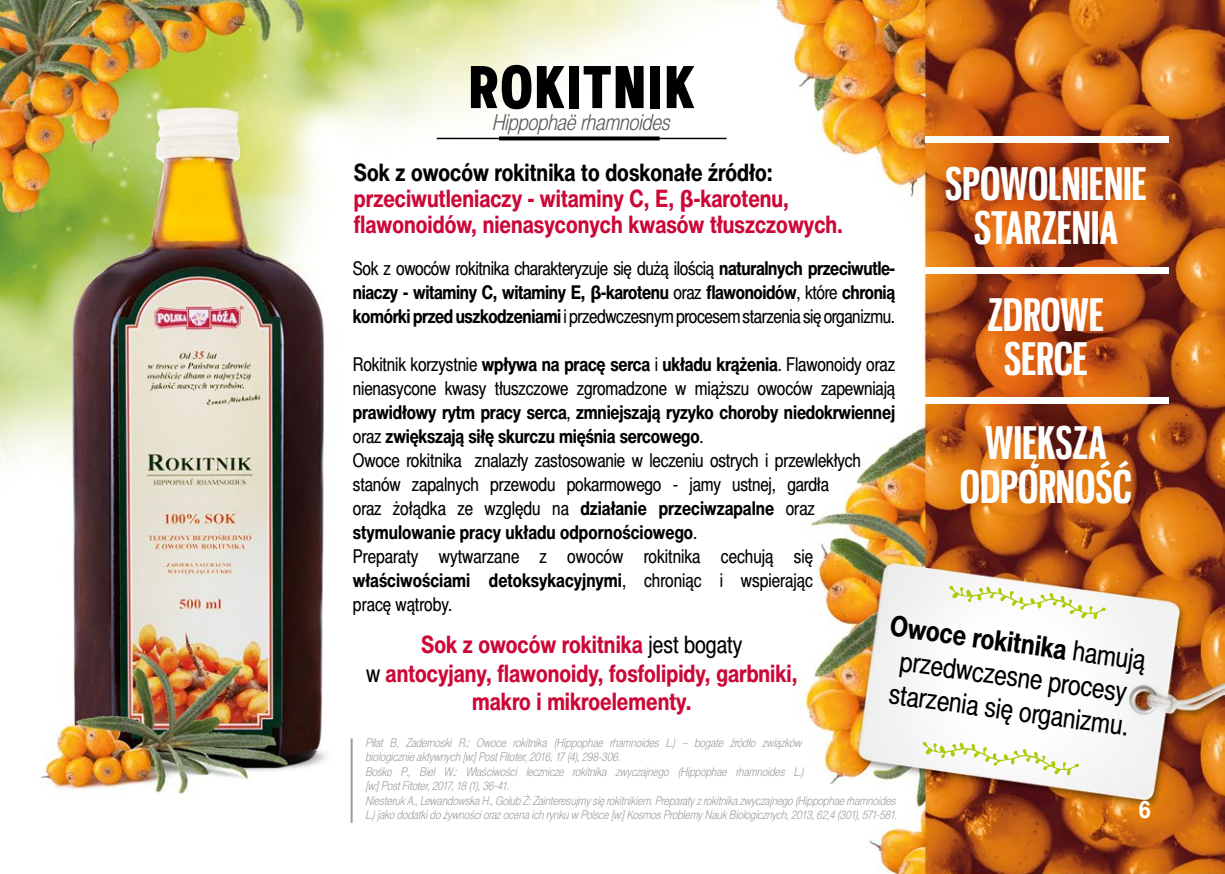
<style>
.page{position:relative;width:1225px;height:874px;background:#fff}
.page>*{position:absolute;margin:0;border:0;box-sizing:border-box;transform-origin:0 0}
.t1{font:700 60px "Artegra Sans Condensed";letter-spacing:.015em;color:#000}
.t2{font:700 44px/44px "Gnuolane Rg";letter-spacing:-.005em;color:#fff;text-align:center}
.t3{font:28px/33.6px "Switzer Cnd EFN";color:#000}
.t4{font:700 24px/26px "Switzer Cnd EFN";color:#cc0839}
.t5{font:700 24px "Switzer Cnd EFN";color:#fff}
.t6{font:italic 22px "Switzer Cnd EFN Light";color:#575756}
.t7{font:19px/24px "Switzer Cnd EFN";letter-spacing:-.01em;color:#000}
.t8{font:700 19px/24px "Switzer Cnd EFN";letter-spacing:-.02em;color:#000;text-align:justify}
.t9{font:italic 12px/14.4px "Switzer Cnd EFN Light";letter-spacing:.005em;color:#9d9d9c}
.s1{color:#000}
.s2{font-family:"Myriad Pro"}
.s3{font-weight:400}
.s4{font-weight:700}
.s5{font-weight:400;color:#000}
</style>
<div class="page">
<img style="left:0;top:0;width:1225px;height:873px">
<svg style="left:949px;top:585px;width:156px;height:34px"></svg>
<svg style="left:922px;top:741px;width:157px;height:34px"></svg>
<hr style="left:437px;top:138px;width:289px;height:1px;background:#000">
<svg style="left:499px;top:136px;width:160px;height:4px"></svg>
<hr style="left:350px;top:738px;width:2px;height:84px;background:#9d9d9c">
<div style="left:925px;top:136px;width:243px;height:7px;background:#fff"></div>
<div style="left:925px;top:267px;width:243px;height:6px;background:#fff"></div>
<div style="left:925px;top:397px;width:243px;height:7px;background:#fff"></div>
<h1 class="t1" style="left:468px;top:43px;width:229px">Rokitnik</h1>
<p class="t6" style="left:492px;top:109px;width:179px">Hippophaë rhamnoides</p>
<p class="t4" style="left:354px;top:160px;width:491px"><span class="s1">Sok z owoców rokitnika to doskonałe źródło: </span>przeciwutleniaczy - witaminy C, E, <span class="s2">β</span>-karotenu, flawonoidów, nienasyconych kwasów tłuszczowych.</p>
<h2 class="t2" style="left:945px;top:161px;width:203px">SPOWOLNIENIE<br>STARZENIA</h2>
<p class="t8" style="left:353px;top:256px;width:544px"><span class="s3">Sok z owoców rokitnika charakteryzuje się dużą ilością</span> naturalnych przeciwutle&shy;niaczy - witaminy C, witaminy E, <span class="s2">β</span>-karotenu <span class="s3">oraz</span> flawonoidów<span class="s3">, które</span> chronią komórki przed uszkodzeniami <span class="s3">i przedwczesnym procesem starzenia się organizmu.</span></p>
<p class="t7" style="left:353px;top:352px;width:544px">Rokitnik korzystnie <span class="s4">wpływa na pracę serca</span> i <span class="s4">układu krążenia</span>. Flawonoidy oraz nienasycone kwasy tłuszczowe zgromadzone w miąższu owoców zapewniają <span class="s4">prawidłowy rytm pracy serca</span>, <span class="s4">zmniejszają ryzyko choroby niedokrwiennej </span>oraz <span class="s4">zwiększają siłę skurczu mięśnia sercowego</span>.<br>Owoce rokitnika znalazły zastosowanie w leczeniu ostrych i przewlekłych stanów zapalnych przewodu pokarmowego - jamy ustnej, gardła<br>oraz żołądka ze względu na <span class="s4">działanie przeciwzapalne</span> oraz <span class="s4">stymulowanie pracy układu odpornościowego</span>.<br>Preparaty wytwarzane z owoców rokitnika cechują się <span class="s4">właściwościami detoksykacyjnymi</span>, chroniąc i wspierając<br>pracę wątroby.</p>
<h3 class="t3" style="left:893px;top:608px;width:259px;rotate:8deg"><span class="s4">Owoce rokitnika</span> hamują przedwczesne procesy starzenia się organizmu.</h3>
<h2 class="t2" style="left:988px;top:292px;width:118px">ZDROWE<br>SERCE</h2>
<h2 class="t2" style="left:960px;top:419px;width:173px">WIĘKSZA<br>ODPORNOŚĆ</h2>
<p class="t4" style="left:366px;top:629px;width:433px;line-height:28.8px;text-align:center">Sok z owoców rokitnika <span class="s5">jest bogaty<br>w</span> antocyjany, flawonoidy, fosfolipidy, garbniki, makro i mikroelementy.</p>
<p class="t9" style="left:366px;top:735px;width:533px">Piłat B, Zadernoski R.: Owoce rokitnika (Hippophae rhamnoides L.) – bogate źródło związków<br>biologicznie aktywnych [w:] Post Fitoter, 2016, 17 (4), 298-306.<br>Bośko P., Biel W.: Właściwości lecznicze rokitnika zwyczajnego (Hippophae rhamnoides L.)<br>[w:] Post Fitoter, 2017, 18 (1), 36-41.<br>Niesteruk A., Lewandowska H., Golub Ż: Zainteresujmy się rokitnikiem. Preparaty z rokitnika zwyczajnego (Hippophae rhamnoides L.) jako dodatki do żywności oraz ocena ich rynku w Polsce [w:] Kosmos Problemy Nauk Biologicznych, 2013, 62,4 (301), 571-581.</p>
<p class="t5" style="left:1138px;top:793px;width:14px">6</p>
</div>
